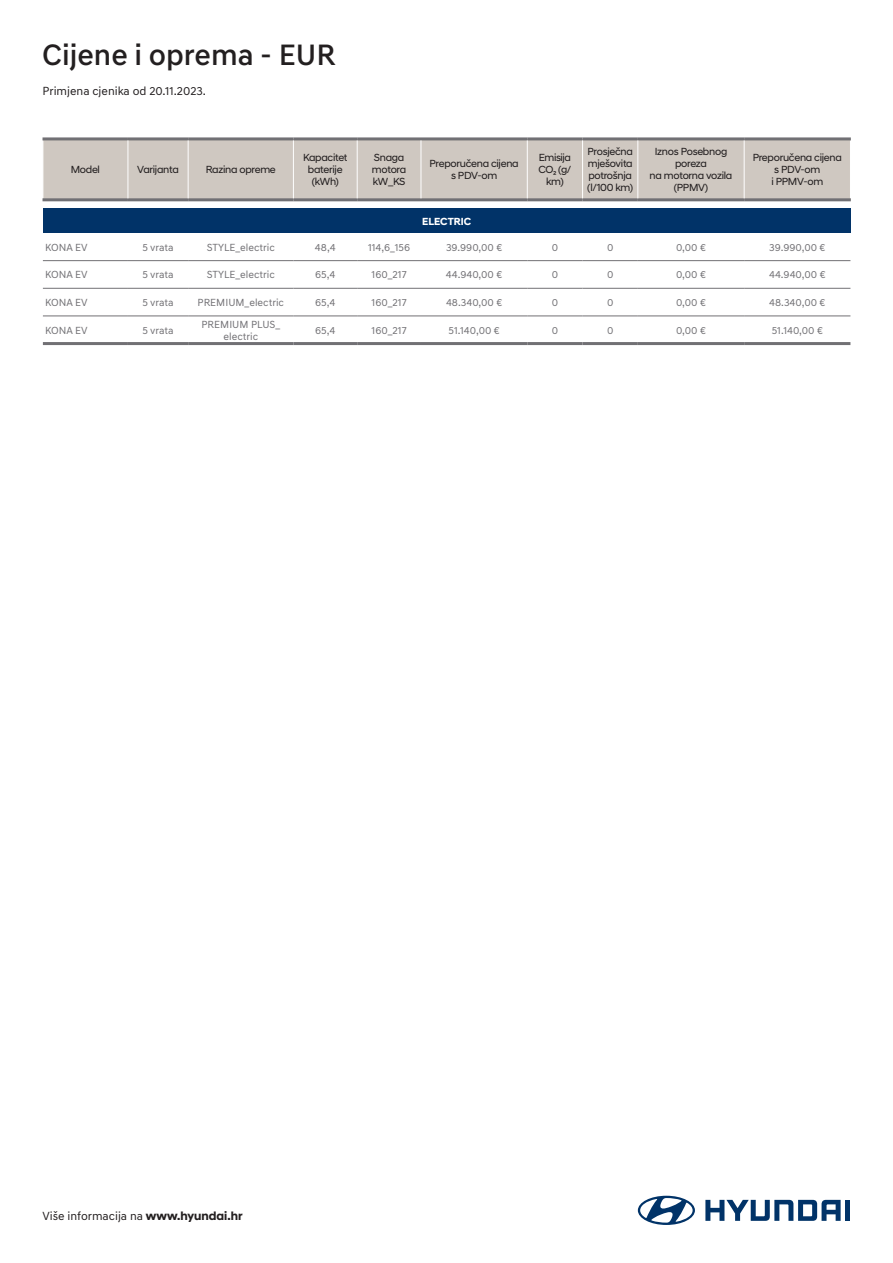
<style>
.page{position:relative;width:893px;height:1263px;background:#fff}
.page>*{position:absolute;margin:0;border:0;box-sizing:border-box;transform-origin:0 0}
.t1{font:500 30px "Hyundai Sans Text";color:#231f20}
.t2{font:12px "Hyundai Sans Text";color:#231f20}
.t3{font:10.5px/12px "Hyundai Sans Text";color:#717074;text-align:center}
.t4{font:10.5px/12px "Hyundai Sans Head";letter-spacing:-.025em;color:#231f20;text-align:center}
.t5{font:700 10.5px "Hyundai Sans Head";color:#fff}
.s1{font-family:"Hyundai Sans Head";font-weight:700}
</style>
<div class="page">
<svg style="left:705px;top:1200px;width:136px;height:21px"></svg>
<div style="left:845px;top:1200px;width:5px;height:21px;background:#013368"></div>
<svg style="left:638px;top:1196px;width:57px;height:29px"></svg>
<div style="left:44px;top:140px;width:806px;height:58px;background:#cfc8c1"></div>
<div style="left:43px;top:208px;width:807px;height:25px;background:#013368"></div>
<hr style="left:43px;top:260px;width:85px;height:1px;background:#717074">
<hr style="left:128px;top:260px;width:60px;height:1px;background:#717074">
<hr style="left:188px;top:260px;width:105px;height:1px;background:#717074">
<hr style="left:293px;top:260px;width:64px;height:1px;background:#717074">
<hr style="left:357px;top:260px;width:64px;height:1px;background:#717074">
<hr style="left:421px;top:260px;width:106px;height:1px;background:#717074">
<hr style="left:527px;top:260px;width:56px;height:1px;background:#717074">
<hr style="left:583px;top:260px;width:55px;height:1px;background:#717074">
<hr style="left:638px;top:260px;width:106px;height:1px;background:#717074">
<hr style="left:744px;top:260px;width:106px;height:1px;background:#717074">
<hr style="left:43px;top:288px;width:85px;height:1px;background:#717074">
<hr style="left:128px;top:288px;width:60px;height:1px;background:#717074">
<hr style="left:188px;top:288px;width:105px;height:1px;background:#717074">
<hr style="left:293px;top:288px;width:64px;height:1px;background:#717074">
<hr style="left:357px;top:288px;width:64px;height:1px;background:#717074">
<hr style="left:421px;top:288px;width:106px;height:1px;background:#717074">
<hr style="left:527px;top:288px;width:56px;height:1px;background:#717074">
<hr style="left:583px;top:288px;width:55px;height:1px;background:#717074">
<hr style="left:638px;top:288px;width:106px;height:1px;background:#717074">
<hr style="left:744px;top:288px;width:106px;height:1px;background:#717074">
<hr style="left:43px;top:316px;width:85px;height:1px;background:#717074">
<hr style="left:128px;top:316px;width:60px;height:1px;background:#717074">
<hr style="left:188px;top:316px;width:105px;height:1px;background:#717074">
<hr style="left:293px;top:316px;width:64px;height:1px;background:#717074">
<hr style="left:357px;top:316px;width:64px;height:1px;background:#717074">
<hr style="left:421px;top:316px;width:106px;height:1px;background:#717074">
<hr style="left:527px;top:316px;width:56px;height:1px;background:#717074">
<hr style="left:583px;top:316px;width:55px;height:1px;background:#717074">
<hr style="left:638px;top:316px;width:106px;height:1px;background:#717074">
<hr style="left:744px;top:316px;width:106px;height:1px;background:#717074">
<hr style="left:43px;top:137px;width:85px;height:3px;background:#717074">
<hr style="left:128px;top:137px;width:60px;height:3px;background:#717074">
<hr style="left:188px;top:137px;width:105px;height:3px;background:#717074">
<hr style="left:293px;top:137px;width:64px;height:3px;background:#717074">
<hr style="left:357px;top:137px;width:64px;height:3px;background:#717074">
<hr style="left:421px;top:137px;width:106px;height:3px;background:#717074">
<hr style="left:43px;top:198px;width:85px;height:3px;background:#717074">
<hr style="left:128px;top:198px;width:60px;height:3px;background:#717074">
<hr style="left:188px;top:198px;width:105px;height:3px;background:#717074">
<hr style="left:293px;top:198px;width:64px;height:3px;background:#717074">
<hr style="left:357px;top:198px;width:64px;height:3px;background:#717074">
<hr style="left:421px;top:198px;width:106px;height:3px;background:#717074">
<hr style="left:527px;top:198px;width:56px;height:3px;background:#717074">
<hr style="left:583px;top:198px;width:55px;height:3px;background:#717074">
<hr style="left:638px;top:198px;width:106px;height:3px;background:#717074">
<hr style="left:744px;top:198px;width:107px;height:3px;background:#717074">
<hr style="left:527px;top:137px;width:56px;height:3px;background:#717074">
<hr style="left:583px;top:137px;width:55px;height:3px;background:#717074">
<hr style="left:638px;top:137px;width:106px;height:3px;background:#717074">
<hr style="left:744px;top:137px;width:107px;height:3px;background:#717074">
<hr style="left:43px;top:342px;width:85px;height:3px;background:#717074">
<hr style="left:128px;top:342px;width:60px;height:3px;background:#717074">
<hr style="left:188px;top:342px;width:105px;height:3px;background:#717074">
<hr style="left:293px;top:342px;width:64px;height:3px;background:#717074">
<hr style="left:357px;top:342px;width:64px;height:3px;background:#717074">
<hr style="left:421px;top:342px;width:106px;height:3px;background:#717074">
<hr style="left:527px;top:342px;width:56px;height:3px;background:#717074">
<hr style="left:583px;top:342px;width:55px;height:3px;background:#717074">
<hr style="left:638px;top:342px;width:106px;height:3px;background:#717074">
<hr style="left:744px;top:342px;width:106px;height:3px;background:#717074">
<hr style="left:128px;top:140px;width:1px;height:58px;background:#fff">
<hr style="left:188px;top:140px;width:1px;height:58px;background:#fff">
<hr style="left:293px;top:140px;width:1px;height:58px;background:#fff">
<hr style="left:357px;top:140px;width:1px;height:58px;background:#fff">
<hr style="left:421px;top:140px;width:1px;height:58px;background:#fff">
<hr style="left:527px;top:140px;width:1px;height:58px;background:#fff">
<hr style="left:582px;top:140px;width:1px;height:58px;background:#fff">
<hr style="left:637px;top:140px;width:1px;height:58px;background:#fff">
<hr style="left:744px;top:140px;width:1px;height:58px;background:#fff">
<h1 class="t1" style="left:42px;top:36px;width:295px">Cijene i oprema - EUR</h1>
<p class="t2" style="left:43px;top:84px;width:165px">Primjena cjenika od 20.11.2023.</p>
<p class="t4" style="left:71px;top:164px;width:31px">Model</p>
<p class="t4" style="left:137px;top:164px;width:43px">Varijanta</p>
<p class="t4" style="left:206px;top:164px;width:72px">Razina opreme</p>
<p class="t4" style="left:303px;top:152px;width:46px">Kapacitet baterije (kWh)</p>
<p class="t4" style="left:372px;top:152px;width:36px;text-align:left">Snaga motora kW_KS</p>
<p class="t4" style="left:430px;top:158px;width:91px">Preporučena cijena s PDV-om</p>
<p class="t4" style="left:538px;top:152px;width:34px">Emisija<br>CO2 (g/ km)</p>
<p class="t4" style="left:587px;top:146px;width:47px;text-align:justify">Prosječna mješovita potrošnja (l/100 km)</p>
<p class="t4" style="left:650px;top:146px;width:84px">Iznos Posebnog poreza<br>na motorna vozila (PPMV)</p>
<p class="t4" style="left:753px;top:152px;width:91px">Preporučena cijena s PDV-om<br>i PPMV-om</p>
<p class="t5" style="left:422px;top:215px;width:50px">ELECTRIC</p>
<p class="t3" style="left:45px;top:241px;width:44px">Kona EV</p>
<p class="t3" style="left:142px;top:241px;width:33px">5 vrata</p>
<p class="t3" style="left:207px;top:241px;width:70px">STYLE_electric</p>
<p class="t3" style="left:315px;top:241px;width:22px">48,4</p>
<p class="t3" style="left:368px;top:241px;width:44px">114,6_156</p>
<p class="t3" style="left:446px;top:241px;width:58px">39.990,00 €</p>
<p class="t3" style="left:552px;top:241px;width:8px">0</p>
<p class="t3" style="left:607px;top:241px;width:8px">0</p>
<p class="t3" style="left:676px;top:241px;width:31px">0,00 €</p>
<p class="t3" style="left:769px;top:241px;width:58px">39.990,00 €</p>
<p class="t3" style="left:45px;top:269px;width:44px">Kona EV</p>
<p class="t3" style="left:142px;top:269px;width:33px">5 vrata</p>
<p class="t3" style="left:207px;top:269px;width:70px">STYLE_electric</p>
<p class="t3" style="left:315px;top:269px;width:22px">65,4</p>
<p class="t3" style="left:372px;top:269px;width:37px">160_217</p>
<p class="t3" style="left:446px;top:269px;width:58px">44.940,00 €</p>
<p class="t3" style="left:552px;top:269px;width:8px">0</p>
<p class="t3" style="left:607px;top:269px;width:8px">0</p>
<p class="t3" style="left:676px;top:269px;width:31px">0,00 €</p>
<p class="t3" style="left:769px;top:269px;width:58px">44.940,00 €</p>
<p class="t3" style="left:45px;top:296px;width:44px">Kona EV</p>
<p class="t3" style="left:142px;top:296px;width:33px">5 vrata</p>
<p class="t3" style="left:198px;top:296px;width:88px">PREMIUM_electric</p>
<p class="t3" style="left:315px;top:296px;width:22px">65,4</p>
<p class="t3" style="left:372px;top:296px;width:37px">160_217</p>
<p class="t3" style="left:446px;top:296px;width:58px">48.340,00 €</p>
<p class="t3" style="left:552px;top:296px;width:8px">0</p>
<p class="t3" style="left:607px;top:296px;width:8px">0</p>
<p class="t3" style="left:676px;top:296px;width:31px">0,00 €</p>
<p class="t3" style="left:769px;top:296px;width:58px">48.340,00 €</p>
<p class="t3" style="left:45px;top:324px;width:44px">Kona EV</p>
<p class="t3" style="left:142px;top:324px;width:33px">5 vrata</p>
<p class="t3" style="left:202px;top:318px;width:80px">PREMIUM PLUS_ electric</p>
<p class="t3" style="left:315px;top:324px;width:22px">65,4</p>
<p class="t3" style="left:372px;top:324px;width:37px">160_217</p>
<p class="t3" style="left:449px;top:324px;width:53px">51.140,00 €</p>
<p class="t3" style="left:552px;top:324px;width:8px">0</p>
<p class="t3" style="left:607px;top:324px;width:8px">0</p>
<p class="t3" style="left:676px;top:324px;width:31px">0,00 €</p>
<p class="t3" style="left:772px;top:324px;width:53px">51.140,00 €</p>
<p class="t2" style="left:43px;top:1209px;width:201px">Više informacija na <span class="s1">www.hyundai.hr</span></p>
</div>
